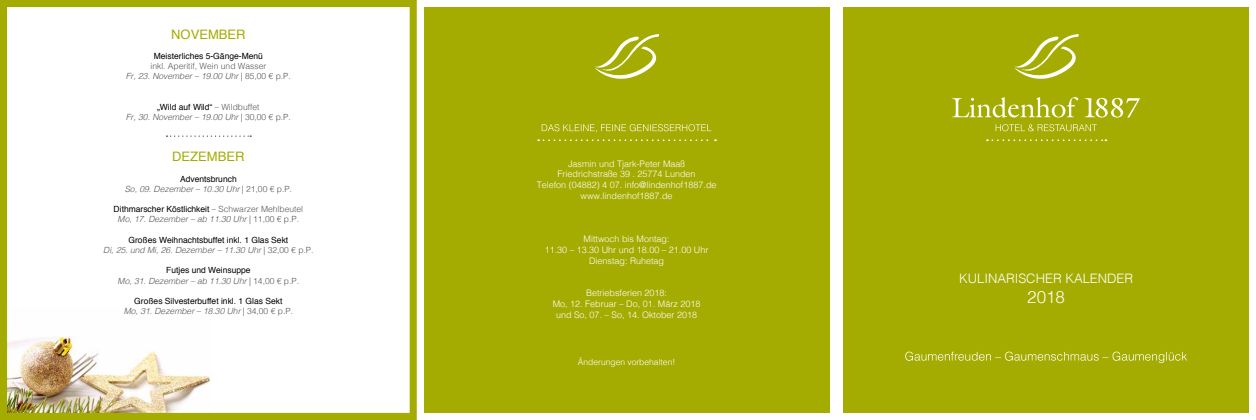
<style>
.page{position:relative;width:1256px;height:420px;background:#fff}
.page>*{position:absolute;margin:0;border:0;box-sizing:border-box;transform-origin:0 0}
.t1{font:300 17px "Helvetica";color:#fff}
.t2{font:300 13px "Helvetica";color:#fff}
.t3{font:13px "Helvetica";color:#a5ac01}
.t4{font:300 9px/10.8px "Helvetica";color:#fff;text-align:center}
.t5{font:8.5px/10.2px "Helvetica";color:#000;text-align:center}
.t6{font:italic 300 8.5px/10.2px "Helvetica";color:#565655;text-align:center}
.t7{font:300 8.5px/10.2px "Helvetica";color:#565655;text-align:center}
.t8{font:300 8.5px "Helvetica";color:#fff}
.s1{font-style:italic}
.s2{font-weight:400;font-style:normal;color:#000}
.s3{font-style:normal}
.s4{font-weight:400;color:#000}
.s5{font-weight:300;font-style:italic;color:#565655}
.s6{font-weight:300;color:#565655}
</style>
<div class="page">
<div style="left:424px;top:7px;width:405px;height:405px;background:#a5ac01"></div>
<svg style="left:0;top:0;width:417px;height:420px"></svg>
<div style="left:843px;top:7px;width:406px;height:405px;background:#a5ac01"></div>
<svg style="left:952px;top:97px;width:188px;height:21px"></svg>
<svg style="left:995px;top:124px;width:102px;height:7px"></svg>
<svg style="left:1014px;top:34px;width:65px;height:45px"></svg>
<svg style="left:987px;top:139px;width:119px;height:2px"></svg>
<svg style="left:542px;top:124px;width:169px;height:8px"></svg>
<svg style="left:594px;top:34px;width:66px;height:45px"></svg>
<svg style="left:538px;top:139px;width:178px;height:2px"></svg>
<svg style="left:905px;top:351px;width:282px;height:12px"></svg>
<svg style="left:167px;top:135px;width:84px;height:2px"></svg>
<h2 class="t3" style="left:171px;top:24px;width:76px">NOVEMBER</h2>
<p class="t5" style="left:154px;top:51px;width:111px">Meisterliches 5-Gänge-Menü</p>
<p class="t7" style="left:126px;top:60px;width:166px">inkl. Aperitif, Wein und Wasser<br><span class="s1">Fr, 23. November – 19.00 Uhr</span> | 85,00 € p.P.</p>
<p class="t6" style="left:126px;top:101px;width:166px"><span class="s2">„Wild auf Wild“</span> <span class="s3">– Wildbuffet<br></span>Fr, 30. November – 19.00 Uhr <span class="s3">| 30,00 € p.P.</span></p>
<h2 class="t3" style="left:172px;top:146px;width:74px">DEZEMBER</h2>
<p class="t6" style="left:125px;top:173px;width:169px"><span class="s2">Adventsbrunch<br></span>So, 09. Dezember – 10.30 Uhr <span class="s3">| 21,00 € p.P.</span></p>
<p class="t7" style="left:114px;top:203px;width:191px"><span class="s4">Dithmarscher Köstlichkeit</span> – Schwarzer Mehlbeutel<br><span class="s1">Mo, 17. Dezember – ab 11.30 Uhr</span> | 11,00 € p.P.</p>
<p class="t5" style="left:103px;top:235px;width:212px">Großes Weihnachtsbuffet inkl. 1 Glas Sekt<br><span class="s5">Di, 25. und Mi, 26. Dezember – 11.30 Uhr</span> <span class="s6">| 32,00 € p.P.</span></p>
<p class="t6" style="left:118px;top:265px;width:183px"><span class="s2">Futjes und Weinsuppe<br></span>Mo, 31. Dezember – ab 11.30 Uhr <span class="s3">| 14,00 € p.P.</span></p>
<p class="t5" style="left:124px;top:296px;width:171px">Großes Silvesterbuffet inkl. 1 Glas Sekt<br><span class="s5">Mo, 31. Dezember – 18.30 Uhr</span> <span class="s6">| 34,00 € p.P.</span></p>
<p class="t4" style="left:537px;top:157px;width:181px">Jasmin und Tjark-Peter Maaß<br>Friedrichstraße 39 . 25774 Lunden<br>Telefon (04882) 4 07. info@lindenhof1887.de www.lindenhof1887.de</p>
<p class="t4" style="left:545px;top:233px;width:165px">Mittwoch bis Montag:<br>11.30 – 13.30 Uhr und 18.00 – 21.00 Uhr<br>Dienstag: Ruhetag</p>
<p class="t4" style="left:553px;top:287px;width:149px">Betriebsferien 2018:<br>Mo, 12. Februar – Do, 01. März 2018 und So, 07. – So, 14. Oktober 2018</p>
<p class="t8" style="left:578px;top:355px;width:99px">Änderungen vorbehalten!</p>
<h2 class="t2" style="left:959px;top:267px;width:176px">KULINARISCHER KALENDER</h2>
<h1 class="t1" style="left:1027px;top:282px;width:39px">2018</h1>
</div>
